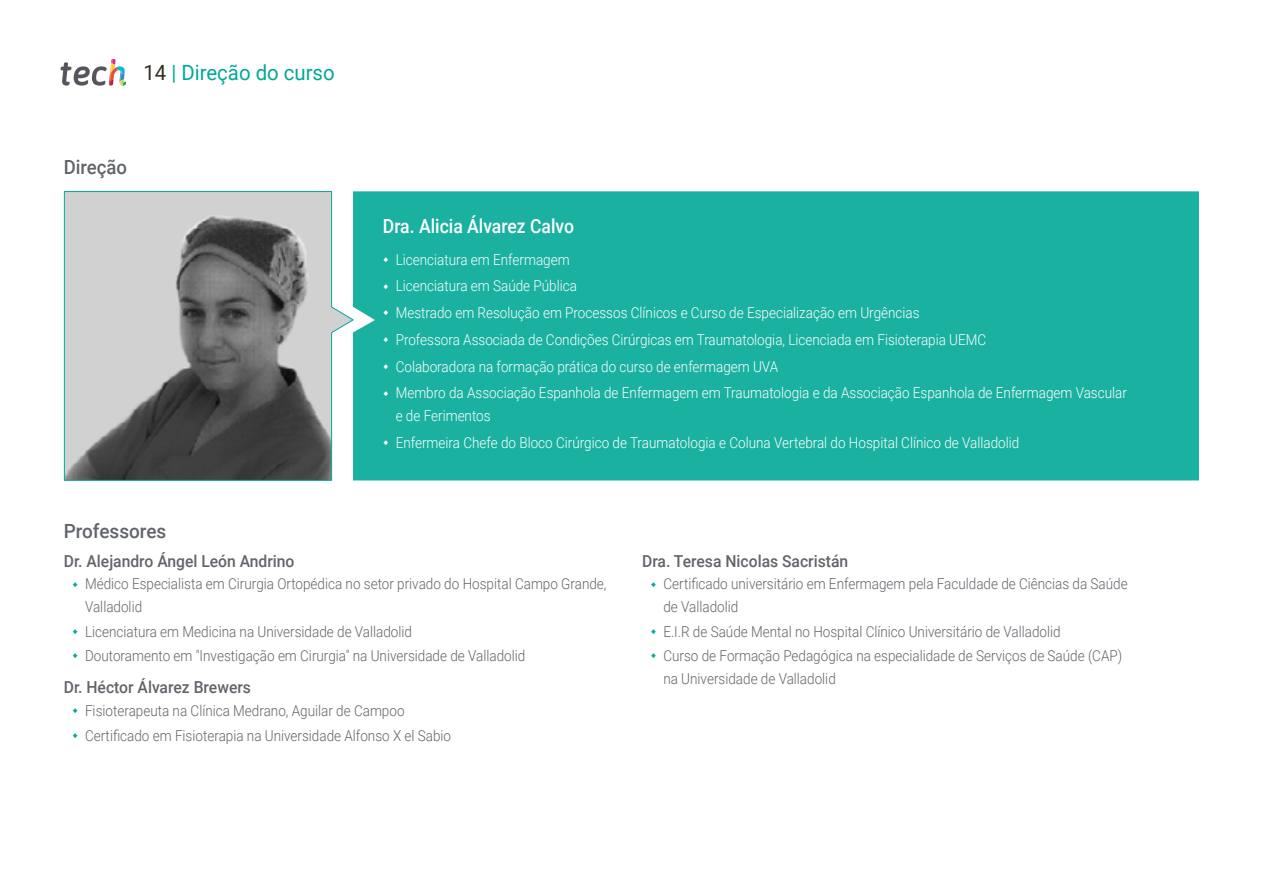
<style>
.page{position:relative;width:1263px;height:893px;background:#fff}
.page>*{position:absolute;margin:0;border:0;box-sizing:border-box;transform-origin:0 0}
.t1{font:21px "Roboto";color:#00a996}
.t2{font:500 19.5px "Roboto";color:#fff;scale:.9 1}
.t3{font:500 19.5px "Roboto";color:#61646a}
.t4{font:500 19.5px "Roboto";color:#61646a;scale:.95 1}
.t5{font:500 16.5px "Roboto";color:#61646a;scale:.95 1}
.t6{font:300 15px/22.5px "Roboto";color:#61646a;scale:.9 1}
.t7{font:300 15px/26.7px "Roboto";color:#fff;scale:.9 1}
.s1{color:#312e20}
</style>
<div class="page">
<svg style="left:61px;top:59px;width:65px;height:27px"></svg>
<div style="left:354px;top:191px;width:845px;height:289px;background:#1ab1a0"></div>
<svg style="left:64px;top:191px;width:290px;height:290px"></svg>
<svg style="left:384px;top:257px;width:4px;height:5px"></svg>
<svg style="left:384px;top:284px;width:4px;height:5px"></svg>
<svg style="left:384px;top:310px;width:4px;height:5px"></svg>
<svg style="left:384px;top:337px;width:4px;height:5px"></svg>
<svg style="left:384px;top:364px;width:4px;height:5px"></svg>
<svg style="left:384px;top:391px;width:4px;height:5px"></svg>
<svg style="left:384px;top:440px;width:4px;height:5px"></svg>
<h1 class="t1" style="left:144px;top:57px;width:193px"><span class="s1">14</span> | Direção do curso</h1>
<h2 class="t4" style="left:64px;top:154px;width:68px">Direção</h2>
<h2 class="t2" style="left:383px;top:212px;width:214px">Dra. Alicia Álvarez Calvo</h2>
<p class="t7" style="left:396px;top:245px;width:814px">Licenciatura em Enfermagem<br>Licenciatura em Saúde Pública<br>Mestrado em Resolução em Processos Clínicos e Curso de Especialização em Urgências<br>Professora Associada de Condições Cirúrgicas em Traumatologia, Licenciada em Fisioterapia UEMC<br>Colaboradora na formação prática do curso de enfermagem UVA<br>Membro da Associação Espanhola de Enfermagem em Traumatologia e da Associação Espanhola de Enfermagem Vascular</p>
<p class="t7" style="left:396px;top:402px;width:694px">e de Ferimentos<br>Enfermeira Chefe do Bloco Cirúrgico de Traumatologia e Coluna Vertebral do Hospital Clínico de Valladolid</p>
<h2 class="t3" style="left:64px;top:517px;width:104px">Professores</h2>
<p class="t5" style="left:64px;top:550px;width:244px">Dr. Alejandro Ángel León Andrino</p>
<p class="t6" style="left:85px;top:572px;width:581px">Médico Especialista em Cirurgia Ortopédica no setor privado do Hospital Campo Grande,<br>Valladolid</p>
<p class="t6" style="left:85px;top:618px;width:491px;line-height:24.6px">Licenciatura em Medicina na Universidade de Valladolid<br>Doutoramento em "Investigação em Cirurgia" na Universidade de Valladolid</p>
<p class="t5" style="left:64px;top:676px;width:199px">Dr. Héctor Álvarez Brewers</p>
<p class="t6" style="left:85px;top:697px;width:408px;line-height:25px">Fisioterapeuta na Clínica Medrano, Aguilar de Campoo<br>Certificado em Fisioterapia na Universidade Alfonso X el Sabio</p>
<p class="t5" style="left:642px;top:550px;width:219px">Dra. Teresa Nicolas Sacristán</p>
<p class="t6" style="left:663px;top:572px;width:517px">Certificado universitário em Enfermagem pela Faculdade de Ciências da Saúde de Valladolid</p>
<p class="t6" style="left:663px;top:618px;width:511px;line-height:24.6px">E.I.R de Saúde Mental no Hospital Clínico Universitário de Valladolid<br>Curso de Formação Pedagógica na especialidade de Serviços de Saúde (CAP)</p>
<p class="t6" style="left:663px;top:666px;width:193px">na Universidade de Valladolid</p>
</div>
